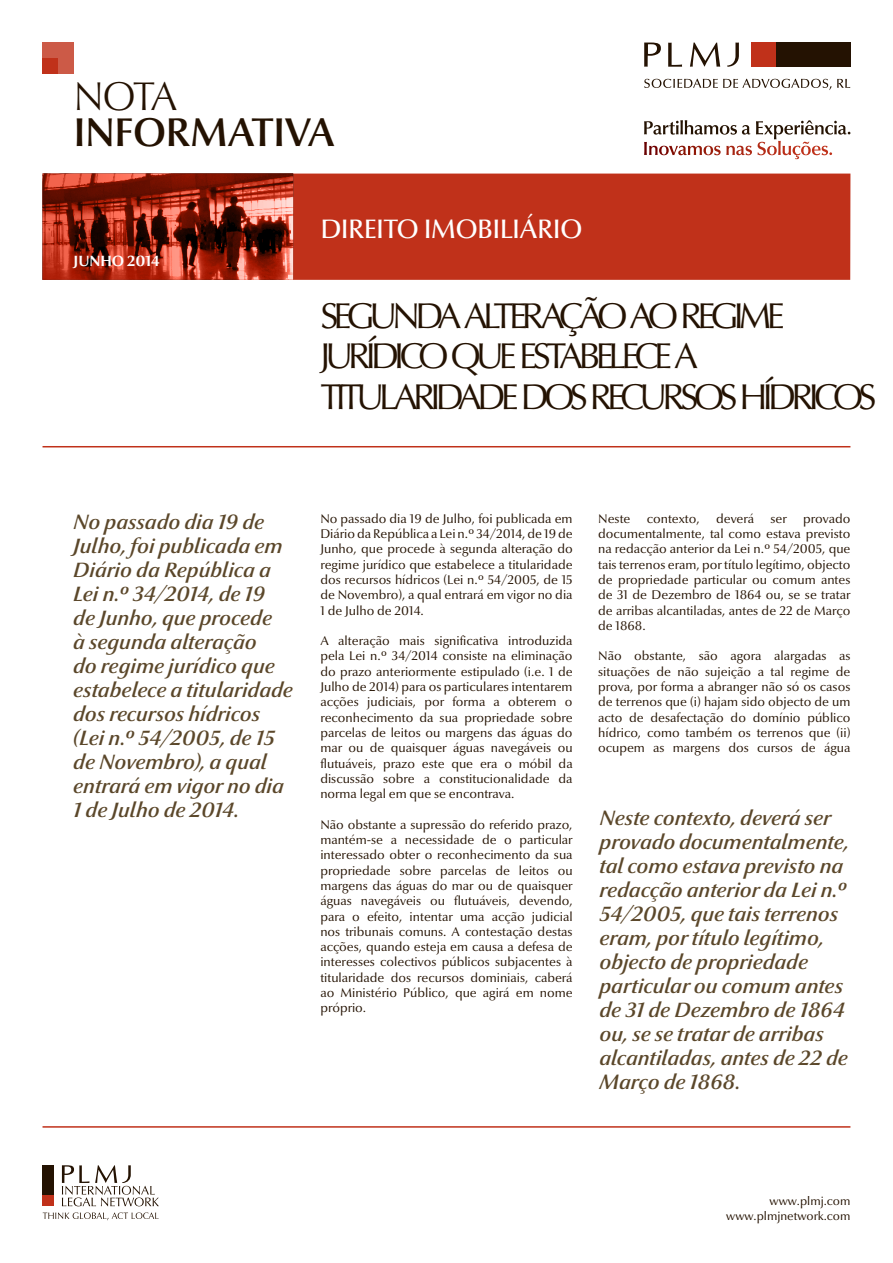
<style>
.page{position:relative;width:893px;height:1263px;background:#fff}
.page>*{position:absolute;margin:0;border:0;box-sizing:border-box;transform-origin:0 0}
.t1{font:600 40.5px "Optima Nova LT";letter-spacing:-.02em;color:#241202}
.t2{font:300 40.5px "Optima Nova LT";color:#241202}
.t3{font:36px/40.5px "Optima LT Std";letter-spacing:-.13em;color:#241202}
.t4{font:27px "Optima Nova LT Medium Os F";letter-spacing:-.025em;color:#fff}
.t5{font:italic 600 21px/24px "Optima Nova LT";color:#5b472a}
.t6{font:700 15px "Optima Nova LT";color:#fff}
.Corpo{font:12.75px/15.3px "Optima Nova LT";color:#241202;text-align:justify}
.t7{font:12px "Optima Nova LT";color:#241202}
</style>
<div class="page">
<div style="left:43px;top:174px;width:807px;height:106px;background:#c0311a"></div>
<hr style="left:43px;top:446px;width:807px;height:1px;background:#c0311a">
<div style="left:42px;top:43px;width:32px;height:31px;background:#cc5a47"></div>
<div style="left:42px;top:58px;width:16px;height:16px;background:#c0311a"></div>
<div style="left:775px;top:43px;width:75px;height:24px;background:#241202"></div>
<div style="left:751px;top:43px;width:24px;height:24px;background:#c0311a"></div>
<svg style="left:644px;top:43px;width:95px;height:24px"></svg>
<svg style="left:644px;top:79px;width:187px;height:11px"></svg>
<svg style="left:837px;top:79px;width:13px;height:9px"></svg>
<svg style="left:644px;top:120px;width:206px;height:35px"></svg>
<svg style="left:43px;top:174px;width:250px;height:106px"></svg>
<div style="left:43px;top:1194px;width:11px;height:12px;background:#c0311a"></div>
<div style="left:43px;top:1165px;width:11px;height:29px;background:#241202"></div>
<svg style="left:62px;top:1165px;width:97px;height:41px"></svg>
<svg style="left:43px;top:1212px;width:116px;height:8px"></svg>
<hr style="left:43px;top:1126px;width:807px;height:2px;background:#c0311a">
<p class="t2" style="left:74px;top:73px;width:105px">NOTA</p>
<p class="t1" style="left:74px;top:108px;width:263px">INFORMATIVA</p>
<p class="t6" style="left:74px;top:252px;width:88px">JUNHO 2014</p>
<p class="t4" style="left:320px;top:213px;width:264px">DIREITO IMOBILIÁRIO</p>
<p class="t3" style="left:320px;top:296px;width:558px">SEGUNDA ALTERAÇÃO AO REGIME<br>JURÍDICO QUE ESTABELECE A<br>TITULARIDADE DOS RECURSOS HÍDRICOS</p>
<p class="t5" style="left:74px;top:511px;width:221px">No passado dia 19 de<br>Julho, foi publicada em<br>Diário da República a<br>Lei n.º 34/2014, de 19<br>de Junho, que procede<br>à segunda alteração<br>do regime jurídico que estabelece a titularidade dos recursos hídricos (Lei n.º 54/2005, de 15 de Novembro), a qual entrará em vigor no dia<br>1 de Julho de 2014.</p>
<p class="Corpo" style="left:320px;top:511px;width:254px">No passado dia 19 de Julho, foi publicada em Diário da República a Lei n.º 34/2014, de 19 de Junho, que procede à segunda alteração do regime jurídico que estabelece a titularidade dos recursos hídricos (Lei n.º 54/2005, de 15 de Novembro), a qual entrará em vigor no dia 1 de Julho de 2014.</p>
<p class="Corpo" style="left:320px;top:633px;width:254px">A alteração mais significativa introduzida pela Lei n.º 34/2014 consiste na eliminação do prazo anteriormente estipulado (i.e. 1 de Julho de 2014) para os particulares intentarem acções judiciais, por forma a obterem o reconhecimento da sua propriedade sobre parcelas de leitos ou margens das águas do mar ou de quaisquer águas navegáveis ou flutuáveis, prazo este que era o móbil da discussão sobre a constitucionalidade da norma legal em que se encontrava.</p>
<p class="Corpo" style="left:320px;top:817px;width:254px">Não obstante a supressão do referido prazo, mantém-se a necessidade de o particular interessado obter o reconhecimento da sua propriedade sobre parcelas de leitos ou margens das águas do mar ou de quaisquer águas navegáveis ou flutuáveis, devendo, para o efeito, intentar uma acção judicial nos tribunais comuns. A contestação destas acções, quando esteja em causa a defesa de interesses colectivos públicos subjacentes à titularidade dos recursos dominiais, caberá ao Ministério Público, que agirá em nome próprio.</p>
<p class="Corpo" style="left:598px;top:511px;width:254px;text-indent:205px">provado documentalmente, tal como estava previsto na redacção anterior da Lei n.º 54/2005, que tais terrenos eram, por título legítimo, objecto de propriedade particular ou comum antes de 31 de Dezembro de 1864 ou, se se tratar de arribas alcantiladas, antes de 22 de Março de 1868.</p>
<p class="Corpo" style="left:598px;top:649px;width:254px">Não obstante, são agora alargadas as situações de não sujeição a tal regime de prova, por forma a abranger não só os casos de terrenos que (i) hajam sido objecto de um acto de desafectação do domínio público hídrico, como também os terrenos que (ii) ocupem as margens dos cursos de água</p>
<p class="Corpo" style="left:598px;top:511px;width:34px">Neste</p>
<p class="Corpo" style="left:647px;top:511px;width:54px">contexto,</p>
<p class="Corpo" style="left:716px;top:511px;width:40px">deverá</p>
<p class="Corpo" style="left:770px;top:511px;width:18px">ser</p>
<p class="t5" style="left:600px;top:806px;width:251px">Neste contexto, deverá ser provado documentalmente, tal como estava previsto na redacção anterior da Lei n.º<br>54/2005, que tais terrenos eram, por título legítimo, objecto de propriedade particular ou comum antes de 31 de Dezembro de 1864 ou, se se tratar de arribas alcantiladas, antes de 22 de<br>Março de 1868.</p>
<p class="t7" style="left:769px;top:1194px;width:82px">www.plmj.com</p>
<p class="t7" style="left:726px;top:1209px;width:126px">www.plmjnetwork.com</p>
</div>
